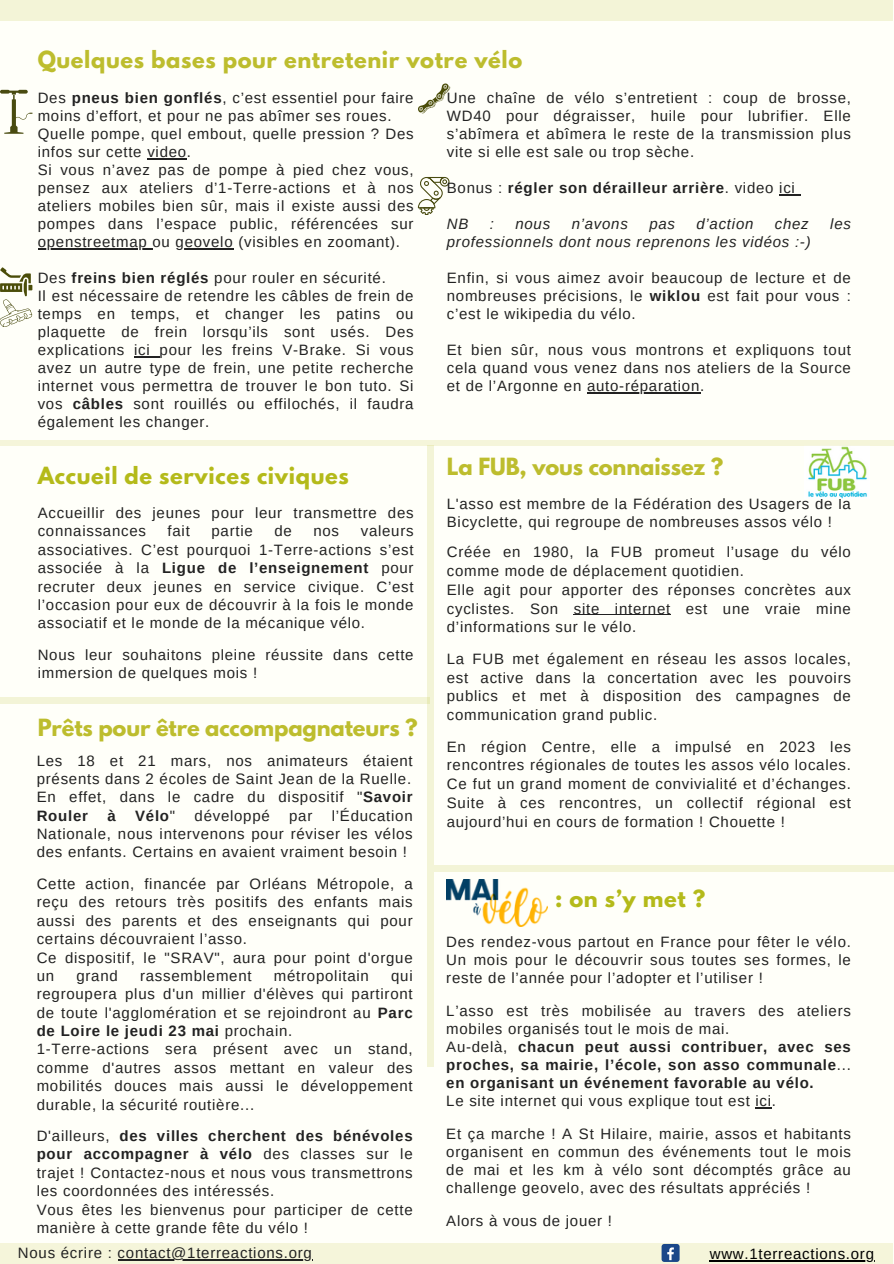
<style>
.page{position:relative;width:894px;height:1264px;background:#fff}
.page>*{position:absolute;margin:0;border:0;box-sizing:border-box;transform-origin:0 0}
.t1{font:700 21px "League Spartan";letter-spacing:-.005em;color:#bdbd2e}
.t2{font:700 21px "League Spartan";letter-spacing:.03em;color:#bdbd2e}
.t3{font:700 21px "League Spartan";letter-spacing:.03em;color:#b4ba1a}
.t4{font:15px/18px "Arimo";letter-spacing:.05em;color:#222}
.t5{font:700 15px/18px "Arimo";letter-spacing:.05em;color:#222}
.t6{font:italic 15px "Arimo";letter-spacing:.05em;color:#222}
.t7{font:15px "Arimo";letter-spacing:.05em;color:#000}
.s1{font-weight:700}
.s2{font-weight:400}
</style>
<div class="page">
<div style="left:0;top:0;width:893px;height:1263px;background:#fffff9"></div>
<div style="left:0;top:1242px;width:892px;height:21px;background:#f5f5da"></div>
<div style="left:0;top:0;width:892px;height:21px;background:#f3f4d7"></div>
<div style="left:433px;top:866px;width:460px;height:6px;background:#f3f4d7"></div>
<hr style="left:573px;top:614px;width:97px;height:1px;background:#222">
<img style="left:804px;top:445px;width:65px;height:53px">
<div style="left:0;top:440px;width:893px;height:5px;background:#f5f5da"></div>
<div style="left:427px;top:445px;width:6px;height:621px;background:#f3f4d7"></div>
<div style="left:661px;top:1243px;width:18px;height:18px;background:#1a4789;border-radius:3px"></div>
<svg style="left:667px;top:1247px;width:6px;height:13px"></svg>
<img style="left:446px;top:879px;width:101px;height:47px">
<svg style="left:0;top:90px;width:32px;height:44px"></svg>
<svg style="left:0;top:267px;width:32px;height:60px"></svg>
<svg style="left:418px;top:83px;width:32px;height:30px"></svg>
<svg style="left:418px;top:176px;width:31px;height:38px"></svg>
<hr style="left:147px;top:158px;width:40px;height:1px;background:#222">
<hr style="left:38px;top:248px;width:114px;height:1px;background:#222">
<hr style="left:175px;top:248px;width:58px;height:1px;background:#222">
<svg style="left:134px;top:356px;width:26px;height:1px"></svg>
<svg style="left:779px;top:194px;width:21px;height:1px"></svg>
<hr style="left:587px;top:392px;width:113px;height:1px;background:#222">
<svg style="left:755px;top:1107px;width:16px;height:1px"></svg>
<hr style="left:709px;top:1260px;width:165px;height:1px;background:#000">
<hr style="left:118px;top:1259px;width:194px;height:1px;background:#222">
<div style="left:0;top:697px;width:429px;height:6px;background:#f3f4d7"></div>
<h1 class="t2" style="left:38px;top:49px;width:486px">Quelques bases pour entretenir votre vélo</h1>
<p class="t4" style="left:38px;top:89px;width:377px">Des <span class="s1">pneus bien gonflés</span>, c’est essentiel pour faire moins d’effort, et pour ne pas abîmer ses roues.<br>Quelle pompe, quel embout, quelle pression ? Des infos sur cette video.<br>Si vous n’avez pas de pompe à pied chez vous, pensez aux ateliers d’1-Terre-actions et à nos ateliers mobiles bien sûr, mais il existe aussi des pompes dans l’espace public, référencées sur openstreetmap ou geovelo (visibles en zoomant).</p>
<p class="t4" style="left:38px;top:269px;width:377px">Des <span class="s1">freins bien réglés</span> pour rouler en sécurité.<br>Il est nécessaire de retendre les câbles de frein de temps en temps, et changer les patins ou plaquette de frein lorsqu’ils sont usés. Des explications ici pour les freins V-Brake. Si vous avez un autre type de frein, une petite recherche internet vous permettra de trouver le bon tuto. Si vos <span class="s1">câbles</span> sont rouillés ou effilochés, il faudra également les changer.</p>
<h1 class="t3" style="left:38px;top:465px;width:312px">Accueil de services civiques</h1>
<p class="t4" style="left:38px;top:503px;width:377px;line-height:18.5px">Accueillir des jeunes pour leur transmettre des connaissances</p>
<p class="t4" style="left:38px;top:522px;width:377px;line-height:18.5px;text-align:justify;text-indent:323px">valeurs associatives. C’est pourquoi 1-Terre-actions s’est associée à la <span class="s1">Ligue de l’enseignement</span> pour recruter deux jeunes en service civique. C’est l’occasion pour eux de découvrir à la fois le monde associatif et le monde de la mécanique vélo.</p>
<p class="t4" style="left:38px;top:645px;width:377px;line-height:18.5px">Nous leur souhaitons pleine réussite dans cette immersion de quelques mois !</p>
<p class="t4" style="left:167px;top:522px;width:24px">fait</p>
<p class="t4" style="left:211px;top:522px;width:43px">partie</p>
<p class="t4" style="left:274px;top:522px;width:19px">de</p>
<p class="t4" style="left:313px;top:522px;width:27px">nos</p>
<h1 class="t1" style="left:38px;top:717px;width:381px">Prêts pour être accompagnateurs ?</h1>
<p class="t4" style="left:37px;top:751px;width:377px;text-align:justify">Les 18 et 21 mars, nos animateurs étaient présents dans 2 écoles de Saint Jean de la Ruelle.<br>En effet, dans le cadre du dispositif "<span class="s1">Savoir Rouler</span></p>
<p class="t4" style="left:37px;top:806px;width:377px;text-align:justify;text-indent:295px">l’Éducation Nationale, nous intervenons pour réviser les vélos des enfants. Certains en avaient vraiment besoin !</p>
<p class="t4" style="left:37px;top:874px;width:377px">Cette action, financée par Orléans Métropole, a reçu des retours très positifs des enfants mais aussi des parents et des enseignants qui pour certains découvraient l’asso.<br>Ce dispositif, le "SRAV", aura pour point d'orgue un</p>
<p class="t5" style="left:107px;top:806px;width:10px">à</p>
<p class="t5" style="left:135px;top:806px;width:41px">Vélo<span class="s2">"</span></p>
<p class="t4" style="left:194px;top:806px;width:77px">développé</p>
<p class="t4" style="left:289px;top:806px;width:25px">par</p>
<p class="t4" style="left:76px;top:966px;width:43px">grand</p>
<p class="t4" style="left:140px;top:966px;width:113px">rassemblement</p>
<p class="t4" style="left:274px;top:966px;width:96px">métropolitain</p>
<p class="t4" style="left:37px;top:966px;width:377px;text-indent:354px">qui regroupera plus d'un millier d'élèves qui partiront de toute l'agglomération et se rejoindront au <span class="s1">Parc de Loire le jeudi 23 mai</span> prochain.<br>1-Terre-actions sera présent avec un stand, comme d'autres assos mettant en valeur des mobilités douces mais aussi le développement durable, la sécurité routière...</p>
<p class="t4" style="left:37px;top:1126px;width:377px">D'ailleurs, <span class="s1">des villes cherchent des bénévoles pour accompagner à vélo</span> des classes sur le trajet ! Contactez-nous et nous vous transmettrons les coordonnées des intéressés.<br>Vous êtes les bienvenus pour participer de cette manière à cette grande fête du vélo !</p>
<p class="t4" style="left:446px;top:89px;width:405px;text-align:justify">Une chaîne de vélo s’entretient : coup de brosse, WD40 pour dégraisser, huile pour lubrifier. Elle s’abîmera et abîmera le reste de la transmission plus vite si elle est sale ou trop sèche.</p>
<p class="t5" style="left:446px;top:179px;width:349px"><span class="s2">Bonus :</span> régler son dérailleur arrière<span class="s2">. video ici</span></p>
<p class="t6" style="left:446px;top:215px;width:23px">NB</p>
<p class="t6" style="left:489px;top:215px;width:6px">:</p>
<p class="t6" style="left:515px;top:215px;width:36px">nous</p>
<p class="t6" style="left:571px;top:215px;width:58px">n’avons</p>
<p class="t6" style="left:649px;top:215px;width:27px">pas</p>
<p class="t6" style="left:696px;top:215px;width:58px">d’action</p>
<p class="t6" style="left:774px;top:215px;width:35px">chez</p>
<p class="t6" style="left:830px;top:215px;width:22px">les</p>
<p class="t6" style="left:446px;top:233px;width:365px">professionnels dont nous reprenons les vidéos :-)</p>
<p class="t4" style="left:446px;top:269px;width:405px;text-align:justify">Enfin, si vous aimez avoir beaucoup de lecture et de nombreuses précisions, le <span class="s1">wiklou</span> est fait pour vous : c’est le wikipedia du vélo.</p>
<p class="t4" style="left:446px;top:341px;width:405px;text-align:justify">Et bien sûr, nous vous montrons et expliquons tout cela quand vous venez dans nos ateliers de la Source et de l’Argonne en auto-réparation.</p>
<h1 class="t1" style="left:446px;top:456px;width:278px">La FUB, vous connaissez ?</h1>
<p class="t4" style="left:446px;top:494px;width:405px;line-height:18.8px">L'asso est membre de la Fédération des Usagers de la<br>Bicyclette, qui regroupe de nombreuses assos vélo !</p>
<p class="t4" style="left:446px;top:543px;width:405px;line-height:18.8px">Créée en 1980, la FUB promeut l’usage du vélo comme mode de déplacement quotidien.<br>Elle agit pour apporter des réponses concrètes aux cyclistes. Son site internet est une vraie mine d’informations sur le vélo.</p>
<p class="t4" style="left:446px;top:649px;width:405px;line-height:18.8px;text-align:justify">La FUB met également en réseau les assos locales, est active dans la concertation avec les pouvoirs publics et met à disposition des campagnes de communication grand public.</p>
<p class="t4" style="left:446px;top:737px;width:405px;line-height:18.8px;text-align:justify">En région Centre, elle a impulsé en 2023 les rencontres régionales de toutes les assos vélo locales.<br>Ce fut un grand moment de convivialité et d’échanges.<br>Suite à ces rencontres, un collectif régional est aujourd’hui en cours de formation ! Chouette !</p>
<h1 class="t3" style="left:555px;top:888px;width:152px">: on s’y met ?</h1>
<p class="t4" style="left:446px;top:933px;width:406px;text-align:justify">Des rendez-vous partout en France pour fêter le vélo.<br>Un mois pour le découvrir sous toutes ses formes, le reste de l’année pour l’adopter et l’utiliser !</p>
<p class="t5" style="left:446px;top:1002px;width:406px"><span class="s2">L’asso est très mobilisée au travers des ateliers mobiles organisés tout le mois de mai.<br>Au-delà,</span> chacun peut aussi contribuer, avec ses proches, sa mairie, l’école, son asso communale<span class="s2">... </span>en organisant un événement favorable au vélo.</p>
<p class="t4" style="left:446px;top:1084px;width:406px;line-height:33px">Le site internet qui vous explique tout est ici.<br>Et ça marche ! A St Hilaire, mairie, assos et habitants</p>
<p class="t4" style="left:446px;top:1143px;width:406px;text-align:justify">organisent en commun des événements tout le mois de mai et les km à vélo sont décomptés grâce au challenge geovelo, avec des résultats appréciés !</p>
<p class="t4" style="left:446px;top:1212px;width:167px">Alors à vous de jouer !</p>
<p class="t4" style="left:18px;top:1243px;width:295px">Nous écrire : contact@1terreactions.org</p>
<p class="t7" style="left:709px;top:1245px;width:166px">www.1terreactions.org</p>
</div>
